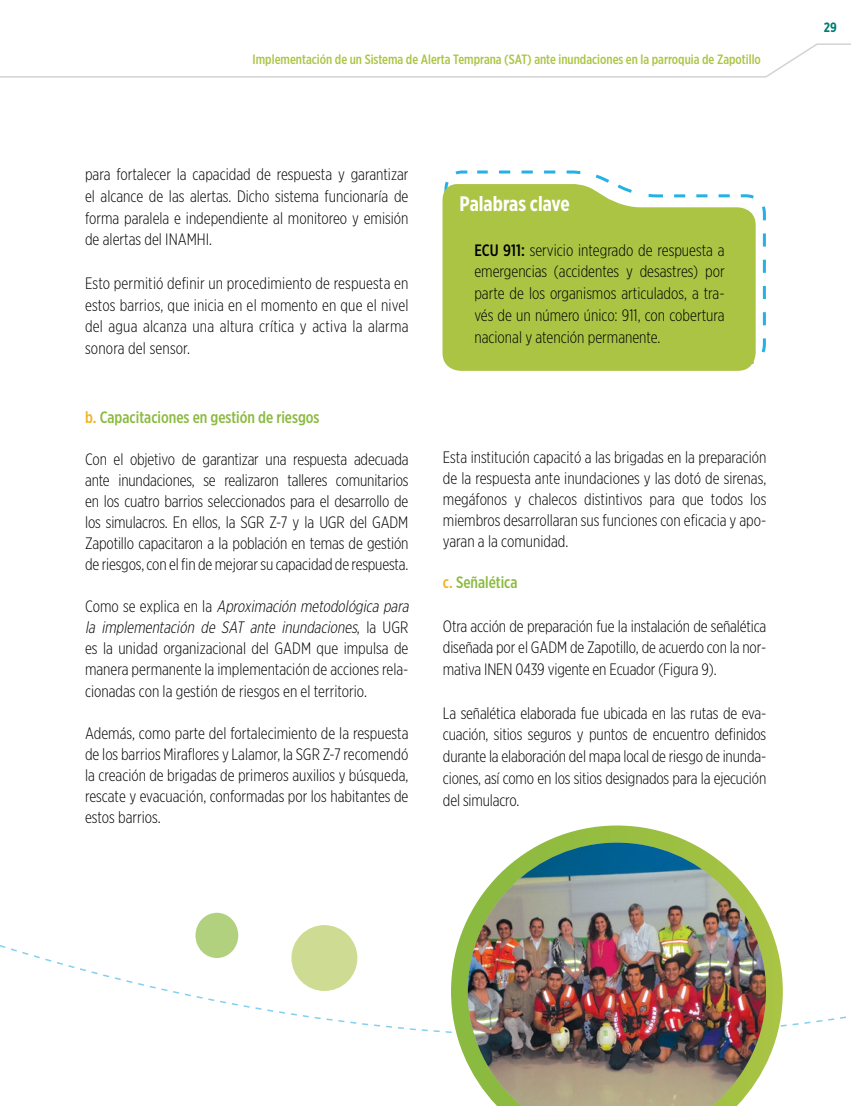
<style>
.page{position:relative;width:851px;height:1106px;background:#fff}
.page>*{position:absolute;margin:0;border:0;box-sizing:border-box;transform-origin:0 0}
.t1{font:700 21px "Gotham X Narrow";color:#fff}
.t2{font:300 16.5px/21px "Gotham X Narrow";color:#000;text-align:justify}
.t3{font:500 16.5px "Gotham X Narrow";color:#8aba3f}
.t4{font:500 13.5px "Gotham X Narrow";color:#abc444}
.t5{font:700 13.5px "Gotham X Narrow";color:#007b6f}
.s1{color:#f2b221}
.s2{font-style:italic}
.s3{font-weight:500}
</style>
<div class="page">
<svg style="left:0;top:43px;width:850px;height:35px"></svg>
<svg style="left:445px;top:170px;width:321px;height:187px"></svg>
<svg style="left:442px;top:184px;width:313px;height:187px;background:#afc750"></svg>
<svg style="left:0;top:943px;width:846px;height:90px"></svg>
<svg style="left:451px;top:825px;width:331px;height:241px"></svg>
<img style="left:467px;top:842px;width:298px;height:264px">
<div style="left:291px;top:925px;width:66px;height:66px;background:#cedc93;border-radius:50%"></div>
<div style="left:195px;top:912px;width:43px;height:46px;background:#b1d17f;border-radius:50%"></div>
<p class="t4" style="left:252px;top:51px;width:509px">Implementación de un Sistema de Alerta Temprana (SAT) ante inundaciones en la parroquia de Zapotillo</p>
<p class="t2" style="left:85px;top:163px;width:325px;line-height:21.8px">para fortalecer la capacidad de respuesta y garantizar el alcance de las alertas. Dicho sistema funcionaría de forma paralela e independiente al monitoreo y emisión de alertas del INAMHI.</p>
<p class="t2" style="left:85px;top:272px;width:325px;line-height:21.8px">Esto permitió definir un procedimiento de respuesta en estos barrios, que inicia en el momento en que el nivel del agua alcanza una altura crítica y activa la alarma sonora del sensor.</p>
<p class="t3" style="left:85px;top:407px;width:236px"><span class="s1">b.</span> Capacitaciones en gestión de riesgos</p>
<p class="t2" style="left:85px;top:449px;width:325px">Con el objetivo de garantizar una respuesta adecuada ante inundaciones, se realizaron talleres comunitarios en los cuatro barrios seleccionados para el desarrollo de los simulacros. En ellos, la SGR Z-7 y la UGR del GADM Zapotillo capacitaron a la población en temas de gestión de riesgos, con el fin de mejorar su capacidad de respuesta.</p>
<p class="t2" style="left:85px;top:596px;width:328px;text-align:left">C o m o s e e x p l i c a e n l a <span class="s2">Aproximación metodológica para la implementación de SAT ante inundaciones</span>, l a U G R es la unidad organizacional del GADM que impulsa de manera permanente la implementación de acciones rela&shy;cionadas con la gestión de riesgos en el territorio.</p>
<p class="t2" style="left:85px;top:722px;width:325px">Además, como parte del fortalecimiento de la respuesta de los barrios Miraflores y Lalamor, la SGR Z-7 recomendó la creación de brigadas de primeros auxilios y búsqueda, rescate y evacuación, conformadas por los habitantes de estos barrios.</p>
<p class="t1" style="left:459px;top:191px;width:112px">Palabras clave</p>
<p class="t2" style="left:474px;top:239px;width:252px;line-height:21.8px"><span class="s3">ECU 911:</span> servicio integrado de respuesta a emergencias (accidentes y desastres) por parte de los organismos articulados, a tra&shy;vés de un número único: 911, con cobertura nacional y atención permanente.</p>
<p class="t2" style="left:443px;top:446px;width:325px">Esta institución capacitó a las brigadas en la preparación de la respuesta ante inundaciones y las dotó de sirenas, megáfonos y chalecos distintivos para que todos los miembros desarrollaran sus funciones con eficacia y apo&shy;yaran a la comunidad.</p>
<p class="t3" style="left:443px;top:572px;width:76px"><span class="s1">c.</span> Señalética</p>
<p class="t2" style="left:443px;top:614px;width:325px;line-height:21.8px">Otra acción de preparación fue la instalación de señalética diseñada por el GADM de Zapotillo, de acuerdo con la nor&shy;mativa INEN 0439 vigente en Ecuador (Figura 9).</p>
<p class="t2" style="left:443px;top:701px;width:325px;line-height:21.8px">La señalética elaborada fue ubicada en las rutas de eva&shy;cuación, sitios seguros y puntos de encuentro definidos durante la elaboración del mapa local de riesgo de inunda&shy;ciones, así como en los sitios designados para la ejecución del simulacro.</p>
<p class="t5" style="left:823px;top:19px;width:14px">29</p>
</div>
